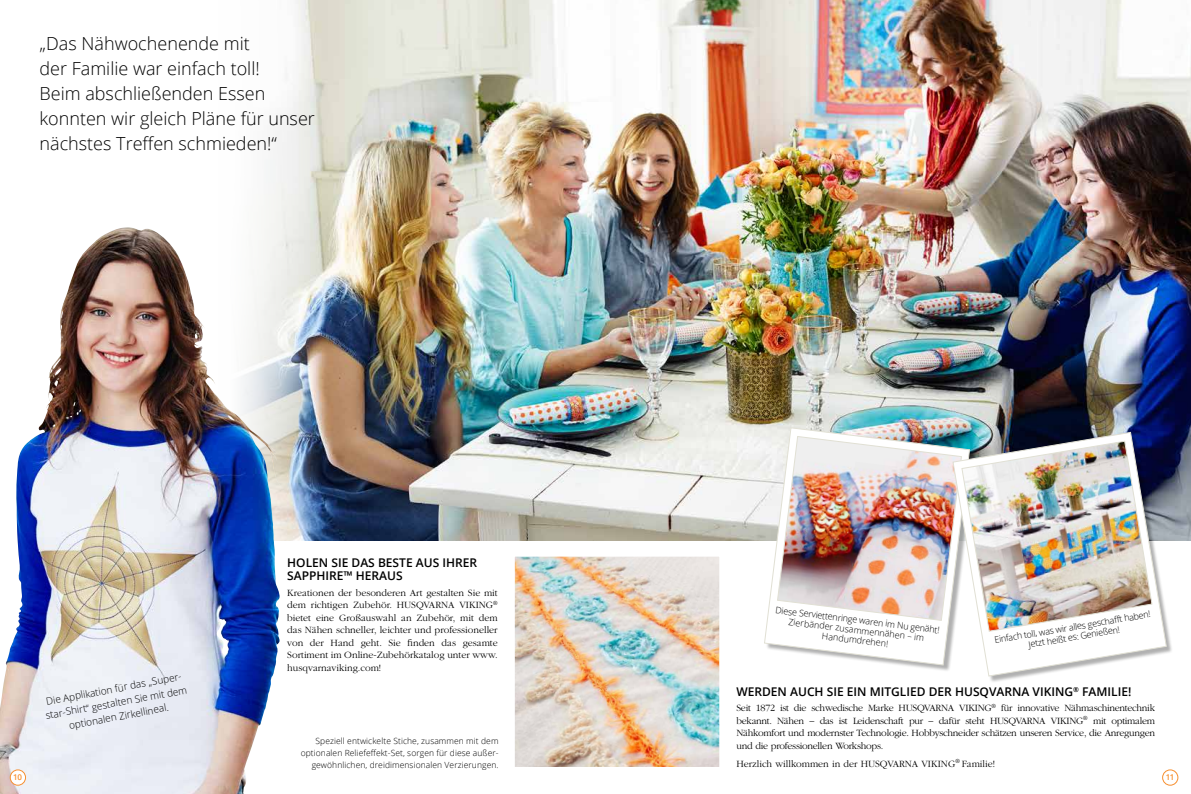
<style>
.page{position:relative;width:1191px;height:794px;background:#fff}
.page>*{position:absolute;margin:0;border:0;box-sizing:border-box;transform-origin:0 0}
.t1{font:300 18px/25px "Open Sans";color:#000}
.t2{font:600 12px/13px "Open Sans";color:#000}
.t3{font:300 10px/12.5px "ITC Garamond Std";color:#000;text-align:justify}
.t4{font:300 10px/14.1px "Open Sans";color:#000;text-align:center}
.t5{font:300 9px/10px "Open Sans";color:#000;text-align:center}
.t6{font:300 8.5px/12px "Open Sans";letter-spacing:.01em;color:#000;text-align:right}
.t7{font:600 8px "Open Sans";color:#f78f2f}
</style>
<div class="page">
<img style="left:264px;top:0;width:927px;height:540px">
<div style="left:765px;top:429px;width:211px;height:243px;background:#000;opacity:.31"></div>
<svg style="left:764px;top:427px;width:206px;height:238px"></svg>
<img style="left:0;top:233px;width:286px;height:561px">
<div style="left:954px;top:433px;width:219px;height:250px;background:#000;opacity:.31"></div>
<svg style="left:952px;top:432px;width:214px;height:244px"></svg>
<img style="left:777px;top:436px;width:375px;height:196px">
<div style="left:10px;top:770px;width:16px;height:15px;background:#fff;border-radius:50%"></div>
<div style="left:10px;top:769px;width:16px;height:16px;border:1px solid #f78f2f;border-radius:50%"></div>
<div style="left:1162px;top:769px;width:16px;height:16px;border:1px solid #f78f2f;border-radius:50%"></div>
<img style="left:516px;top:557px;width:202px;height:209px">
<div style="left:512px;top:553px;width:210px;height:217px;border:3px solid #fff"></div>
<h1 class="t1" style="left:40px;top:30px;width:277px">„Das Nähwochenende mit<br>der Familie war einfach toll!<br>Beim abschließenden Essen konnten wir gleich Pläne für unser nächstes Treffen schmieden!“</h1>
<p class="t4" style="left:42px;top:695px;width:145px;rotate:-11deg">Die Applikation für das „Super&shy;star-Shirt“ gestalten Sie mit dem optionalen Zirkellineal.</p>
<p class="t2" style="left:287px;top:556px;width:191px">HOLEN SIE DAS BESTE AUS IHRER<br>SAPPHIRE™ HERAUS</p>
<p class="t3" style="left:287px;top:586px;width:212px">Kreationen der besonderen Art gestalten Sie mit dem richtigen Zubehör. HUSQVARNA VIKING<sup>® </sup>bietet eine Großauswahl an Zubehör, mit dem das Nähen schneller, leichter und professioneller von der Hand geht. Sie finden das gesamte Sortiment im Online-Zubehörkatalog unter www. husqvarnaviking.com!</p>
<p class="t6" style="left:301px;top:734px;width:199px">Speziell entwickelte Stiche, zusammen mit dem optionalen Reliefeffekt-Set, sorgen für diese außer&shy;gewöhnlichen, dreidimensionalen Verzierungen.</p>
<p class="t5" style="left:776px;top:604px;width:167px;rotate:7deg">Diese Serviettenringe waren im Nu genäht!<br>Zierbänder zusammennähen – im<br>Handumdrehen!</p>
<p class="t5" style="left:993px;top:634px;width:160px;rotate:-9deg">Einfach toll, was wir alles geschaff t haben!<br>Jetzt heißt es: Genießen!</p>
<p class="t2" style="left:736px;top:684px;width:396px">WERDEN AUCH SIE EIN MITGLIED DER HUSQVARNA VIKING<sup>®</sup> FAMILIE!</p>
<p class="t3" style="left:736px;top:701px;width:420px">Seit 1872 ist die schwedische Marke HUSQVARNA VIKING<sup>®</sup> für innovative Nähmaschinentechnik bekannt. Nähen – das ist Leidenschaft pur – dafür steht HUSQVARNA VIKING<sup>®</sup> mit optimalem Nähkomfort und modernster Technologie. Hobbyschneider schätzen unseren Service, die Anregungen und die professionellen Workshops.</p>
<p class="t3" style="left:736px;top:757px;width:260px">Herzlich willkommen in der HUSQVARNA VIKING<sup>®</sup> Familie!</p>
<p class="t7" style="left:13px;top:771px;width:10px">10</p>
<p class="t7" style="left:1165px;top:771px;width:10px">11</p>
</div>
